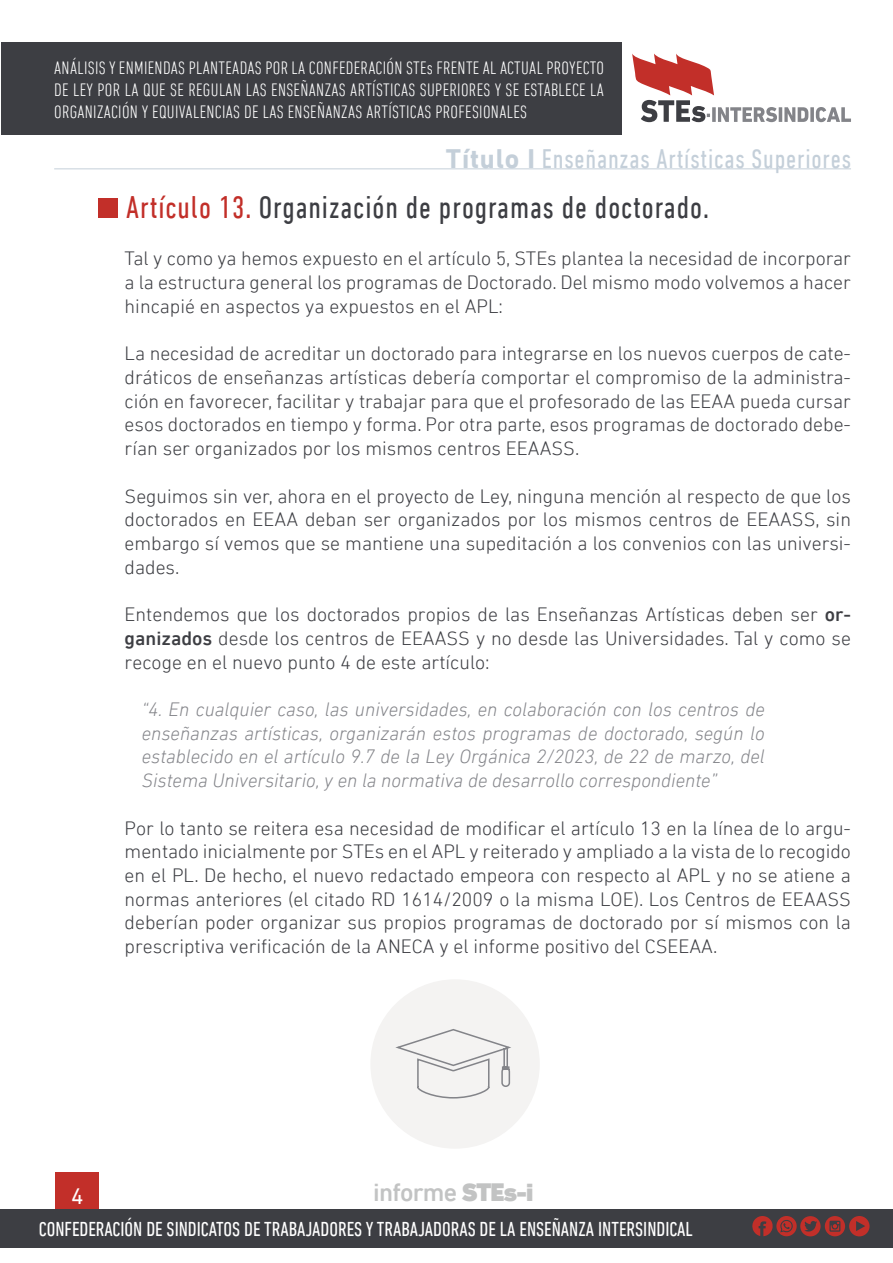
<style>
.page{position:relative;width:893px;height:1263px;background:#fff}
.page>*{position:absolute;margin:0;border:0;box-sizing:border-box;transform-origin:0 0}
.t1{font:condensed 31.95px "DIN Next LT Pro";letter-spacing:.03em;color:#3d3e43}
.t2{font:condensed 27.3px "DIN Next LT Pro";letter-spacing:.03em;color:#c4cfd9}
.t3{font:500 25.65px "DIN Next LT Pro";letter-spacing:-.03em;color:#c2c3c3}
.t4{font:22.8px "DIN Next LT Pro";color:#fff}
.t5{font:condensed 20.55px "DIN Next LT Pro";color:#fff}
.t6{font:300 19.8px/23.7px "DIN Next LT Pro";color:#3d3e43;text-align:justify}
.t7{font:italic 300 19.8px/23.7px "DIN Next LT Pro";color:#838489;text-align:justify}
.t8{font:300 condensed 18.3px/21.9px "DIN Next LT Pro";letter-spacing:.02em;color:#fff;text-align:justify}
.s1{font-weight:700;font-stretch:normal}
.s2{color:#c22f29}
.s3{font-weight:500}
.s4{font-weight:900}
</style>
<div class="page">
<hr style="left:0;top:1208px;width:1px;height:39px;background:#3d3e43">
<div style="left:56px;top:1172px;width:43px;height:40px;background:#c22f29"></div>
<div style="left:1px;top:42px;width:620px;height:93px;background:#3d3e43"></div>
<svg style="left:632px;top:54px;width:145px;height:68px"></svg>
<hr style="left:779px;top:107px;width:3px;height:15px;background:#838489">
<svg style="left:784px;top:107px;width:24px;height:15px"></svg>
<svg style="left:810px;top:107px;width:4px;height:15px"></svg>
<svg style="left:816px;top:107px;width:35px;height:15px"></svg>
<div style="left:370px;top:979px;width:170px;height:170px;background:#f4f3f2;border-radius:50%"></div>
<div style="left:1px;top:1209px;width:892px;height:39px;background:#3d3e43"></div>
<svg style="left:752px;top:1216px;width:117px;height:20px"></svg>
<div style="left:99px;top:199px;width:19px;height:19px;background:#c22f29"></div>
<hr style="left:54px;top:168px;width:797px;height:1px;background:#c4cfd9">
<svg style="left:395px;top:1029px;width:116px;height:70px"></svg>
<p class="t8" style="left:54px;top:57px;width:551px">ANÁLISIS Y ENMIENDAS PLANTEADAS POR LA CONFEDERACIÓN STEs FRENTE AL ACTUAL PROYECTO DE LEY POR LA QUE SE REGULAN LAS ENSEÑANZAS ARTÍSTICAS SUPERIORES Y SE ESTABLECE LA ORGANIZACIÓN Y EQUIVALENCIAS DE LAS ENSEÑANZAS ARTÍSTICAS PROFESIONALES</p>
<h2 class="t2" style="left:446px;top:143px;width:407px"><span class="s1">Título I</span> Enseñanzas Artísticas Superiores</h2>
<h1 class="t1" style="left:126px;top:189px;width:584px"><span class="s2">Artículo 13.</span> Organización de programas de doctorado.</h1>
<p class="t6" style="left:125px;top:247px;width:728px">Tal y como ya hemos expuesto en el artículo 5, STEs plantea la necesidad de incorporar a la estructura general los programas de Doctorado. Del mismo modo volvemos a hacer hincapié en aspectos ya expuestos en el APL:</p>
<p class="t6" style="left:125px;top:341px;width:728px">La necesidad de acreditar un doctorado para integrarse en los nuevos cuerpos de cate&shy;dráticos de enseñanzas artísticas debería comportar el compromiso de la administra&shy;ción en favorecer, facilitar y trabajar para que el profesorado de las EEAA pueda cursar esos doctorados en tiempo y forma. Por otra parte, esos programas de doctorado debe&shy;rían ser organizados por los mismos centros EEAASS.</p>
<p class="t6" style="left:125px;top:484px;width:728px">Seguimos sin ver, ahora en el proyecto de Ley, ninguna mención al respecto de que los doctorados en EEAA deban ser organizados por los mismos centros de EEAASS, sin embargo sí vemos que se mantiene una supeditación a los convenios con las universi&shy;dades.</p>
<p class="t6" style="left:125px;top:602px;width:728px">Entendemos que los doctorados propios de las Enseñanzas Artísticas deben ser <span class="s3">or&shy;ganizados</span> desde los centros de EEAASS y no desde las Universidades. Tal y como se recoge en el nuevo punto 4 de este artículo:</p>
<p class="t7" style="left:142px;top:697px;width:624px">“4. En cualquier caso, las universidades, en colaboración con los centros de enseñanzas artísticas, organizarán estos programas de doctorado, según lo establecido en el artículo 9.7 de la Ley Orgánica 2/2023, de 22 de marzo, del Sistema Universitario, y en la normativa de desarrollo correspondiente”</p>
<p class="t6" style="left:125px;top:816px;width:728px">Por lo tanto se reitera esa necesidad de modificar el artículo 13 en la línea de lo argu&shy;mentado inicialmente por STEs en el APL y reiterado y ampliado a la vista de lo recogido en el PL. De hecho, el nuevo redactado empeora con respecto al APL y no se atiene a normas anteriores (el citado RD 1614/2009 o la misma LOE). Los Centros de EEAASS deberían poder organizar sus propios programas de doctorado por sí mismos con la prescriptiva verificación de la ANECA y el informe positivo del CSEEAA.</p>
<p class="t4" style="left:71px;top:1183px;width:14px">4</p>
<p class="t3" style="left:373px;top:1177px;width:162px">informe <span class="s4">STEs-i</span></p>
<p class="t5" style="left:39px;top:1217px;width:655px">CONFEDERACIÓN DE SINDICATOS DE TRABAJADORES Y TRABAJADORAS DE LA ENSEÑANZA INTERSINDICAL</p>
</div>
